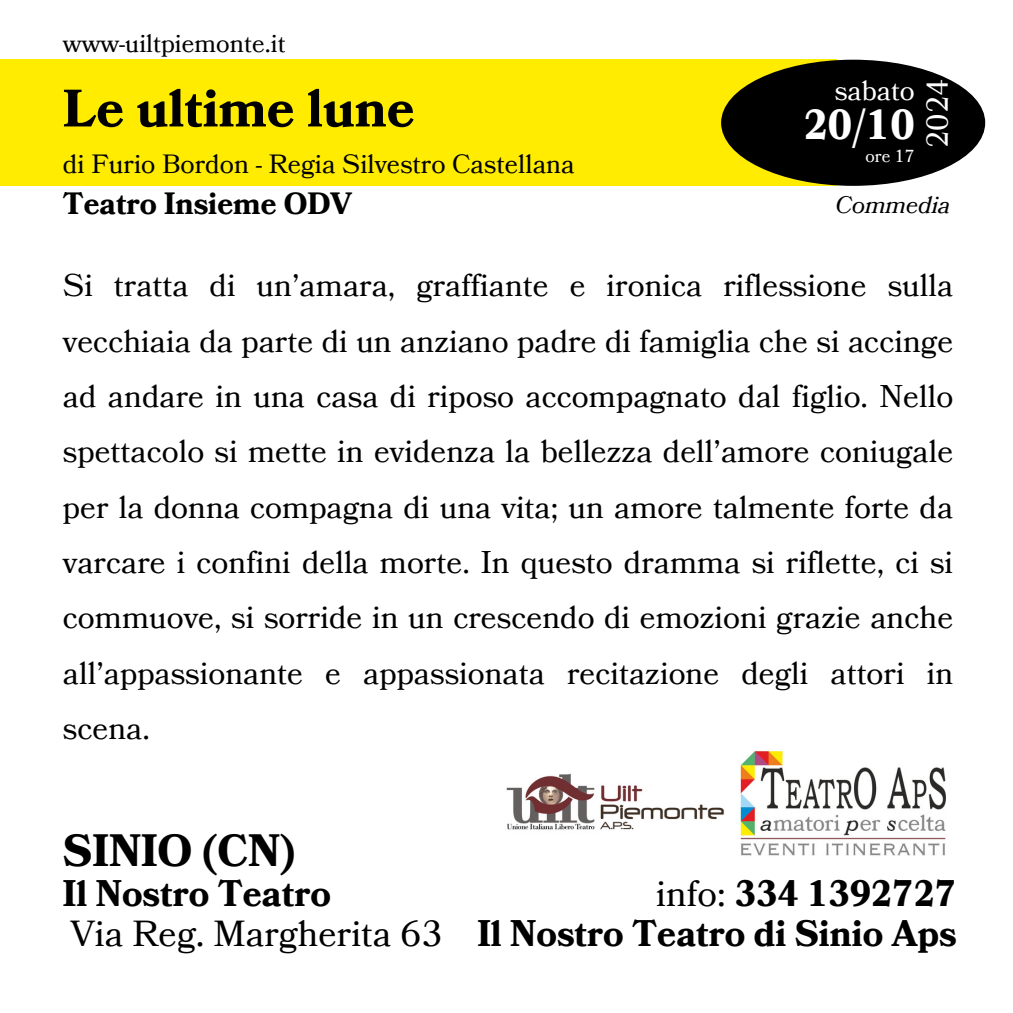
<style>
.page{position:relative;width:1013px;height:1013px;background:#fff}
.page>*{position:absolute;margin:0;border:0;box-sizing:border-box;transform-origin:0 0}
.t1{font:700 52.5px "Bookmania";color:#000}
.t2{font:700 44.12px "Bookmania";color:#000}
.t3{font:700 41.25px "Bookmania";color:#fff}
.t4{font:700 36px "Bookmania";color:#000}
.t5{font:36px "Bookmania";color:#000}
.t6{font:31.25px/55.2px "Bookmania";color:#000;text-align:justify}
.t7{font:700 30px "Bookmania";color:#000}
.t8{font:30px "Bookmania";color:#fff}
.t9{font:27.5px "Bookmania";color:#fff}
.t10{font:26.25px "Bookmania";color:#000}
.t11{font:25px "Bookmania";color:#000}
.t12{font:italic 23.75px "Bookmania";color:#000}
.t13{font:17.25px "Bookmania";color:#fff}
.s1{font-weight:400}
</style>
<div class="page">
<div style="left:0;top:60px;width:836px;height:126px;background:#ffec01"></div>
<div style="left:721px;top:60px;width:264px;height:126px;background:#000;border-radius:50%"></div>
<img style="left:506px;top:773px;width:219px;height:57px">
<img style="left:740px;top:751px;width:206px;height:105px">
<p class="t11" style="left:63px;top:27px;width:224px">www-uiltpiemonte.it</p>
<p class="t1" style="left:63px;top:73px;width:353px">Le ultime lune</p>
<p class="t10" style="left:63px;top:147px;width:513px">di Furio Bordon - Regia Silvestro Castellana</p>
<p class="t7" style="left:63px;top:183px;width:291px">Teatro Insieme ODV</p>
<p class="t9" style="left:834px;top:72px;width:82px">sabato</p>
<p class="t3" style="left:803px;top:97px;width:113px">20/10</p>
<p class="t13" style="left:865px;top:144px;width:51px">ore 17</p>
<p class="t8" style="left:917px;top:148px;width:71px;rotate:-90deg">2024</p>
<p class="t12" style="left:835px;top:189px;width:116px">Commedia</p>
<p class="t6" style="left:63px;top:259px;width:891px">Si tratta di un’amara, graffiante e ironica riflessione sulla vecchiaia da parte di un anziano padre di famiglia che si accinge ad andare in una casa di riposo accompagnato dal figlio. Nello spettacolo si mette in evidenza la bellezza dell’amore coniugale per la donna compagna di una vita; un amore talmente forte da varcare i confini della morte. In questo dramma si riflette, ci si commuove, si sorride in un crescendo di emozioni grazie anche all’appassionante e appassionata recitazione degli attori in scena.</p>
<h4 class="t2" style="left:63px;top:821px;width:233px">SINIO (CN)</h4>
<h4 class="t4" style="left:63px;top:869px;width:269px">Il Nostro Teatro</h4>
<h4 class="t4" style="left:656px;top:869px;width:301px"><span class="s1">info:</span> 334 1392727</h4>
<h4 class="t5" style="left:71px;top:909px;width:373px">Via Reg. Margherita 63</h4>
<h2 class="t4" style="left:477px;top:909px;width:480px">Il Nostro Teatro di Sinio Aps</h2>
</div>
